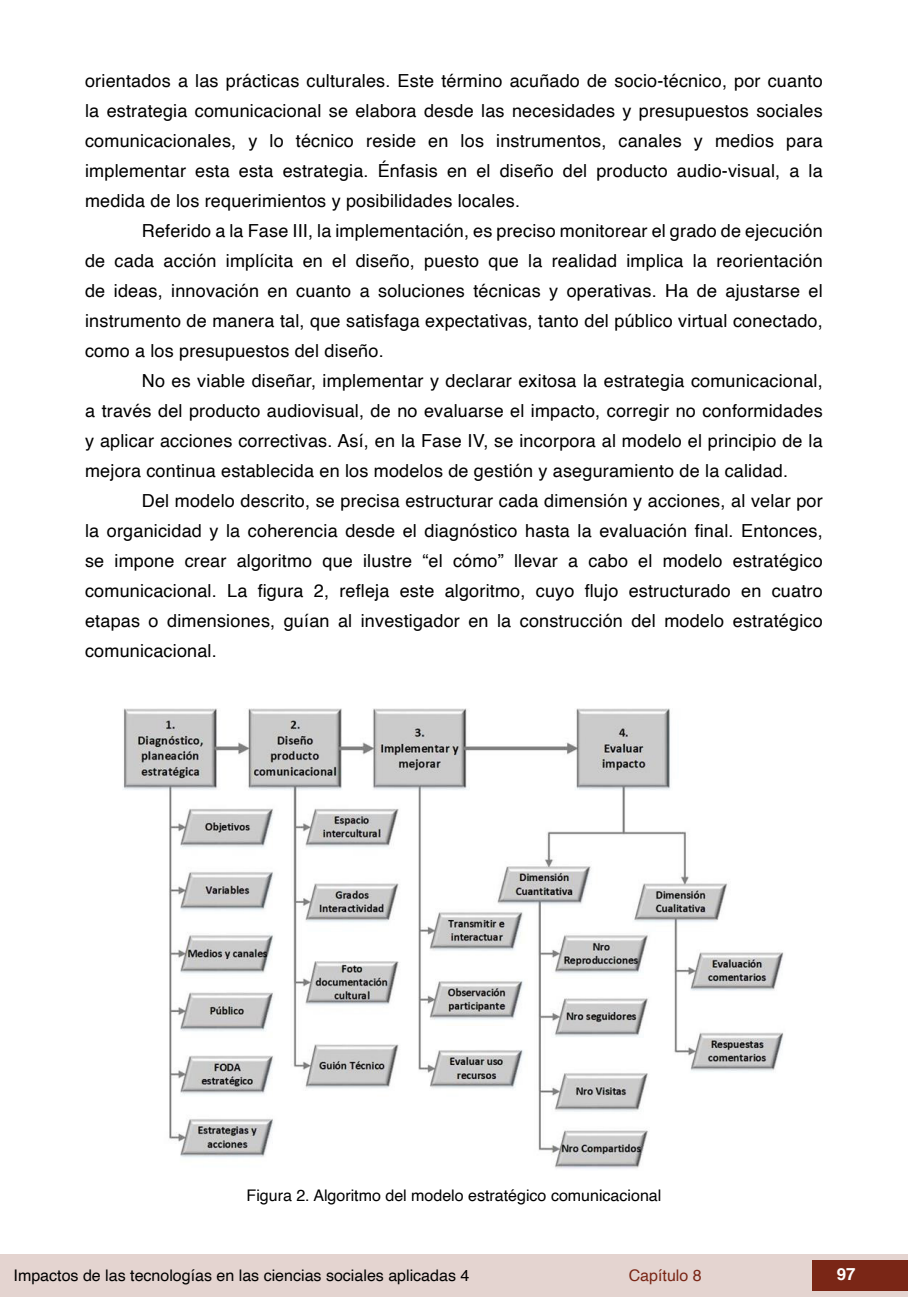
<style>
.page{position:relative;width:908px;height:1304px;background:#fff}
.page>*{position:absolute;margin:0;border:0;box-sizing:border-box;transform-origin:0 0}
.t1{font:18px/30px "Helvetica";letter-spacing:.01em;color:#000;text-align:justify}
.t2{font:700 16.8px "Helvetica";color:#fff}
.t3{font:16px "Helvetica";color:#000}
.t4{font:16px "Helvetica";color:#7a2616}
</style>
<div class="page">
<div style="left:0;top:1254px;width:906px;height:43px;background:#e4d4d0"></div>
<div style="left:812px;top:1261px;width:95px;height:30px;background:#7a2616"></div>
<img style="left:123px;top:708px;width:661px;height:461px">
<p class="t1" style="left:85px;top:66px;width:738px">orientados a las prácticas culturales. Este término acuñado de socio-técnico, por cuanto la estrategia comunicacional se elabora desde las necesidades y presupuestos sociales comunicacionales, y lo técnico reside en los instrumentos, canales y medios para implementar esta esta estrategia. Énfasis en el diseño del producto audio-visual, a la medida de los requerimientos y posibilidades locales.</p>
<p class="t1" style="left:85px;top:216px;width:738px;text-indent:57px">Referido a la Fase III, la implementación, es preciso monitorear el grado de ejecución de cada acción implícita en el diseño, puesto que la realidad implica la reorientación de ideas, innovación en cuanto a soluciones técnicas y operativas. Ha de ajustarse el instrumento de manera tal, que satisfaga expectativas, tanto del público virtual conectado, como a los presupuestos del diseño.</p>
<p class="t1" style="left:85px;top:366px;width:738px;text-indent:57px">No es viable diseñar, implementar y declarar exitosa la estrategia comunicacional, a través del producto audiovisual, de no evaluarse el impacto, corregir no conformidades y aplicar acciones correctivas. Así, en la Fase IV, se incorpora al modelo el principio de la mejora continua establecida en los modelos de gestión y aseguramiento de la calidad.</p>
<p class="t1" style="left:85px;top:487px;width:738px;text-indent:57px">Del modelo descrito, se precisa estructurar cada dimensión y acciones, al velar por la organicidad y la coherencia desde el diagnóstico hasta la evaluación final. Entonces, se impone crear algoritmo que ilustre “el cómo” llevar a cabo el modelo estratégico comunicacional. La figura 2, refleja este algoritmo, cuyo flujo estructurado en cuatro etapas o dimensiones, guían al investigador en la construcción del modelo estratégico comunicacional.</p>
<p class="t3" style="left:246px;top:1183px;width:416px">Figura 2. Algoritmo del modelo estratégico comunicacional</p>
<p class="t3" style="left:14px;top:1263px;width:457px">Impactos de las tecnologías en las ciencias sociales aplicadas 4</p>
<p class="t4" style="left:628px;top:1263px;width:74px">Capítulo 8</p>
<p class="t2" style="left:836px;top:1264px;width:20px">97</p>
</div>
